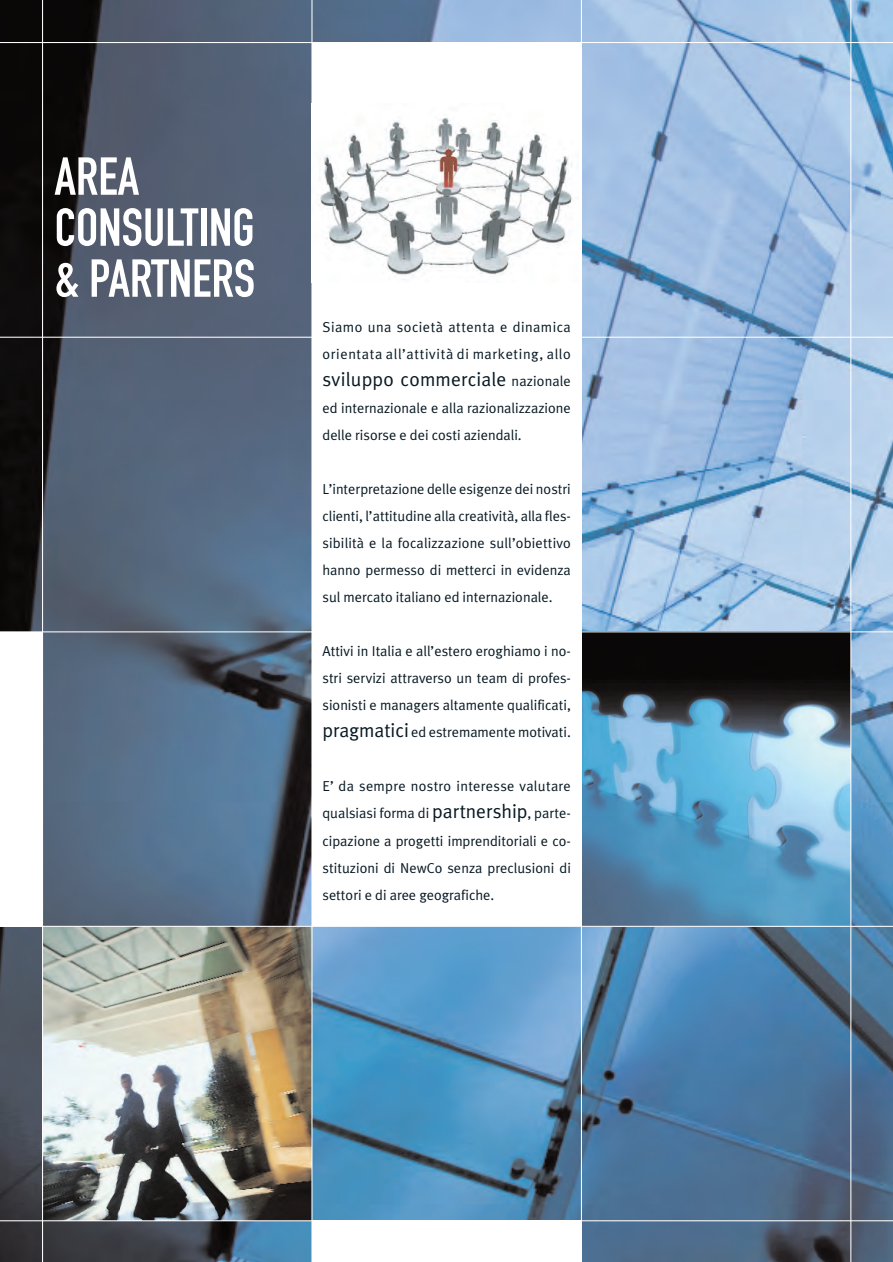
<style>
.page{position:relative;width:893px;height:1262px;background:#fff}
.page>*{position:absolute;margin:0;border:0;box-sizing:border-box;transform-origin:0 0}
.t1{font:52.5px/51px "DIN Engschrift";color:#fff}
.t2{font:19.5px "Meta Plus Normal";letter-spacing:.01em;color:#071822}
.t3{font:14.4px/27px "Meta Plus Normal";color:#071822;text-align:justify}
.t4{font:14.4px/27px "Meta Plus Normal";letter-spacing:.04em;color:#071822}
.s1{font-size:14.4px}
.s2{font-size:19.5px}
</style>
<div class="page">
<img style="left:0;top:0;width:892px;height:1261px">
<img style="left:43px;top:927px;width:268px;height:293px">
<div style="left:312px;top:1220px;width:269px;height:41px;background:#fff"></div>
<div style="left:0;top:632px;width:43px;height:294px;background:#fff"></div>
<img style="left:582px;top:632px;width:268px;height:293px">
<hr style="left:0;top:631px;width:892px;height:1px;background:#fff">
<hr style="left:0;top:1220px;width:892px;height:1px;background:#fff">
<hr style="left:850px;top:0;width:1px;height:1261px;background:#fff">
<hr style="left:42px;top:0;width:1px;height:1261px;background:#fff">
<hr style="left:311px;top:0;width:1px;height:1261px;background:#fff">
<hr style="left:581px;top:0;width:1px;height:1261px;background:#fff">
<hr style="left:0;top:337px;width:892px;height:1px;background:#fff">
<hr style="left:0;top:925px;width:892px;height:2px;background:#fff">
<hr style="left:0;top:42px;width:892px;height:1px;background:#fff">
<div style="left:312px;top:43px;width:269px;height:883px;background:#fff"></div>
<img style="left:319px;top:117px;width:253px;height:163px">
<h1 class="t1" style="left:55px;top:156px;width:202px">AREA<br>CONSULTING &amp; PARTNERS</h1>
<p class="t4" style="left:322px;top:315px;width:250px">Siamo una società attenta e dinamica orientata all’attività di marketing, allo</p>
<h2 class="t2" style="left:322px;top:372px;width:250px">sviluppo commerciale <span class="s1">nazionale</span></h2>
<p class="t3" style="left:322px;top:396px;width:250px">ed internazionale e alla razionalizzazione delle risorse e dei costi aziendali.</p>
<p class="t3" style="left:322px;top:477px;width:250px">L’interpretazione delle esigenze dei nostri clienti, l’attitudine alla creatività, alla fles&shy;sibilità e la focalizzazione sull’obiettivo hanno permesso di metterci in evidenza sul mercato italiano ed internazionale.</p>
<p class="t3" style="left:322px;top:639px;width:250px">Attivi in Italia e all’estero eroghiamo i no&shy;stri servizi attraverso un team di profes&shy;sionisti e managers altamente qualificati, <span class="s2">pragmatici</span> ed estremamente motivati.</p>
<p class="t3" style="left:322px;top:774px;width:250px">E’ da sempre nostro interesse valutare qualsiasi forma di <span class="s2">partnership</span>, parte&shy;cipazione a progetti imprenditoriali e co&shy;stituzioni di NewCo senza preclusioni di settori e di aree geografiche.</p>
</div>
